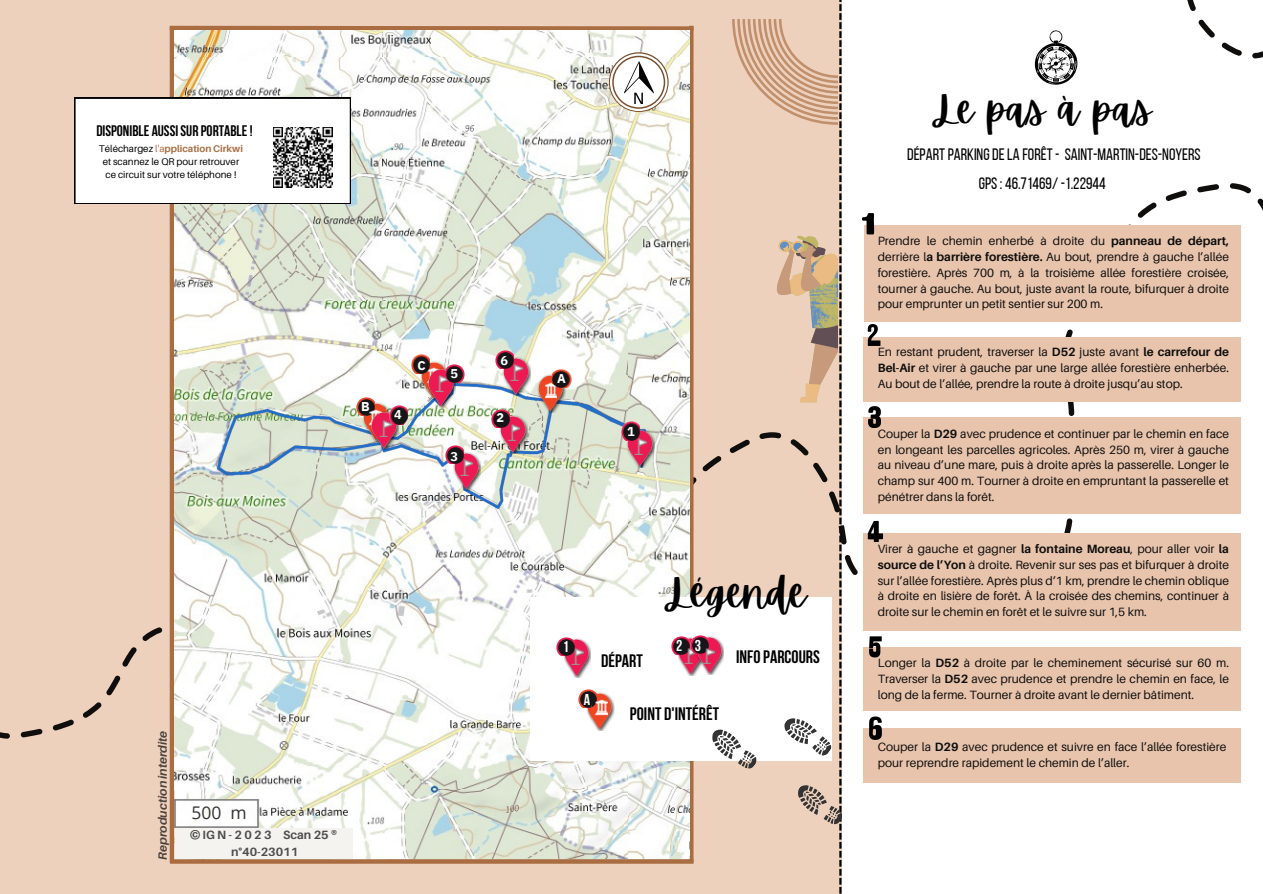
<style>
.page{position:relative;width:1263px;height:894px;background:#fff}
.page>*{position:absolute;margin:0;border:0;box-sizing:border-box;transform-origin:0 0}
.t1{font:43.5px "Apricots";color:#000}
.t2{font:42px "Apricots";color:#000}
.t3{font:700 18px "Bebas Neue";color:#000}
.t4{font:17.4px "Open Sans";color:#333}
.t5{font:16.5px "Bebas Neue";color:#000}
.t6{font:700 15.75px "Bebas Neue";color:#fff}
.t7{font:700 15.3px "Bebas Neue";color:#000}
.t8{font:700 12.75px "IBM Plex Sans";color:#fff}
.t9{font:12px/15.8px "Aileron";color:#0f0e0c;text-align:justify}
.t10{font:700 12px/16px "Aileron";color:#000;text-align:center}
.t11{font:italic 700 12px "Aileron";color:#000}
.t12{font:9.75px/13px "Aileron";color:#000;text-align:center}
.s1{color:#a96d41}
.s2{font-weight:700;color:#a96d41}
.s3{font-weight:700}
</style>
<div class="page">
<svg style="left:1000px;top:329px;width:241px;height:89px"></svg>
<div style="left:864px;top:225px;width:377px;height:97px;background:#e8c4ad"></div>
<div style="left:0;top:0;width:841px;height:893px;background:#eed1bd"></div>
<svg style="left:0;top:547px;width:175px;height:227px"></svg>
<svg style="left:916px;top:413px;width:211px;height:120px"></svg>
<svg style="left:693px;top:366px;width:223px;height:345px"></svg>
<img style="left:175px;top:33px;width:210px;height:826px">
<img style="left:174px;top:788px;width:95px;height:49px">
<svg style="left:169px;top:25px;width:525px;height:8px;background:#c39876"></svg>
<svg style="left:170px;top:859px;width:523px;height:4px;background:#ac7349"></svg>
<hr style="left:170px;top:27px;width:4px;height:835px;background:#a96d41">
<svg style="left:689px;top:26px;width:4px;height:836px;background:#b98d6a"></svg>
<div style="left:863px;top:337px;width:378px;height:64px;background:#e8c4ad"></div>
<div style="left:863px;top:418px;width:378px;height:96px;background:#e8c4ad"></div>
<div style="left:175px;top:828px;width:177px;height:31px;background:#f4f3ef"></div>
<img style="left:385px;top:30px;width:304px;height:828px">
<img style="left:208px;top:373px;width:448px;height:145px">
<img style="left:500px;top:356px;width:30px;height:39px">
<img style="left:507px;top:364px;width:16px;height:16px">
<img style="left:495px;top:349px;width:19px;height:19px">
<img style="left:420px;top:360px;width:29px;height:39px">
<img style="left:425px;top:367px;width:30px;height:40px">
<img style="left:432px;top:375px;width:15px;height:16px">
<img style="left:446px;top:363px;width:20px;height:19px">
<img style="left:411px;top:354px;width:19px;height:19px">
<img style="left:361px;top:401px;width:30px;height:40px">
<img style="left:356px;top:396px;width:19px;height:19px">
<img style="left:365px;top:410px;width:3px;height:15px">
<img style="left:368px;top:410px;width:30px;height:39px">
<img style="left:375px;top:421px;width:16px;height:15px">
<img style="left:388px;top:405px;width:19px;height:19px">
<img style="left:497px;top:414px;width:30px;height:40px">
<img style="left:504px;top:424px;width:16px;height:16px">
<img style="left:490px;top:408px;width:19px;height:19px">
<img style="left:624px;top:428px;width:30px;height:39px">
<img style="left:631px;top:438px;width:15px;height:16px">
<img style="left:621px;top:421px;width:19px;height:19px">
<img style="left:450px;top:451px;width:31px;height:39px">
<img style="left:457px;top:460px;width:16px;height:15px">
<img style="left:444px;top:444px;width:19px;height:20px">
<div style="left:530px;top:596px;width:301px;height:164px;background:#fff"></div>
<img style="left:560px;top:638px;width:31px;height:39px">
<img style="left:674px;top:654px;width:22px;height:21px">
<img style="left:556px;top:637px;width:19px;height:18px">
<img style="left:671px;top:636px;width:22px;height:18px">
<img style="left:681px;top:648px;width:12px;height:15px">
<img style="left:693px;top:635px;width:16px;height:39px">
<img style="left:584px;top:692px;width:31px;height:38px">
<img style="left:578px;top:689px;width:18px;height:18px">
<img style="left:592px;top:699px;width:15px;height:16px">
<img style="left:568px;top:648px;width:16px;height:16px">
<img style="left:699px;top:648px;width:10px;height:15px">
<svg style="left:1034px;top:0;width:229px;height:225px"></svg>
<svg style="left:862px;top:213px;width:12px;height:21px"></svg>
<svg style="left:868px;top:324px;width:12px;height:22px"></svg>
<svg style="left:868px;top:406px;width:12px;height:22px"></svg>
<div style="left:863px;top:533px;width:378px;height:97px;background:#e8c4ad"></div>
<svg style="left:868px;top:520px;width:15px;height:22px"></svg>
<div style="left:863px;top:647px;width:378px;height:63px;background:#e8c4ad"></div>
<div style="left:863px;top:728px;width:378px;height:54px;background:#e8c4ad"></div>
<svg style="left:869px;top:636px;width:12px;height:21px"></svg>
<svg style="left:869px;top:716px;width:12px;height:23px"></svg>
<div style="left:74px;top:98px;width:277px;height:105px;background:#fff"></div>
<img style="left:273px;top:128px;width:60px;height:59px">
<svg style="left:709px;top:0;width:136px;height:893px"></svg>
<svg style="left:610px;top:53px;width:57px;height:58px"></svg>
<div style="left:614px;top:57px;width:50px;height:50px;background:#fff;border-radius:50%"></div>
<img style="left:624px;top:61px;width:29px;height:42px">
<img style="left:537px;top:373px;width:29px;height:39px">
<img style="left:545px;top:382px;width:12px;height:16px">
<img style="left:553px;top:368px;width:19px;height:19px">
<p class="t7" style="left:96px;top:125px;width:158px">DISPONIBLE AUSSI SUR PORTABLE!</p>
<p class="t12" style="left:99px;top:142px;width:145px">Téléchargez <span class="s1">l'a</span><span class="s2">pplication Cirkwi </span>et scannez le QR pour retrouver ce circuit sur votre téléphone !</p>
<p class="t8" style="left:361px;top:397px;width:10px">B</p>
<p class="t8" style="left:394px;top:406px;width:9px">4</p>
<p class="t8" style="left:417px;top:356px;width:10px">C</p>
<p class="t8" style="left:450px;top:365px;width:9px">5</p>
<p class="t8" style="left:450px;top:448px;width:9px">3</p>
<p class="t8" style="left:501px;top:351px;width:9px">6</p>
<p class="t8" style="left:497px;top:409px;width:9px">2</p>
<p class="t11" style="left:155px;top:859px;width:131px;rotate:-90deg">Reproduction interdite</p>
<p class="t4" style="left:191px;top:799px;width:57px">500 m</p>
<p class="t10" style="left:190px;top:826px;width:149px">©IGN-2023 Scan25® n°40-23011</p>
<p class="t8" style="left:557px;top:370px;width:10px">A</p>
<p class="t8" style="left:627px;top:423px;width:9px">1</p>
<p class="t6" style="left:563px;top:640px;width:8px">1</p>
<p class="t6" style="left:584px;top:693px;width:8px">A</p>
<p class="t1" style="left:667px;top:567px;width:141px">Légende</p>
<h1 class="t6" style="left:676px;top:639px;width:8px">2</h1>
<p class="t6" style="left:695px;top:639px;width:8px">3</p>
<p class="t3" style="left:601px;top:653px;width:43px">DÉPART</p>
<p class="t3" style="left:630px;top:706px;width:91px">POINT D'INTÉRÊT</p>
<p class="t3" style="left:736px;top:648px;width:85px">INFOPARCOURS</p>
<p class="t2" style="left:934px;top:84px;width:218px">Le pas à pas</p>
<p class="t5" style="left:907px;top:147px;width:295px">DÉPARTPARKINGDELA FORÊT- SAINT-MARTIN-DES-NOYERS</p>
<p class="t5" style="left:979px;top:176px;width:128px">GPS: 46.71469/-1.22944</p>
<p class="t9" style="left:878px;top:233px;width:353px">Prendre le chemin enherbé à droite du <span class="s3">panneau de départ, </span>derrière l<span class="s3">a barrière forestière.</span> Au bout, prendre à gauche l’allée forestière. Après 700 m, à la troisième allée forestière croisée, tourner à gauche. Au bout, juste avant la route, bifurquer à droite pour emprunter un petit sentier sur 200 m.</p>
<h4 class="t9" style="left:878px;top:344px;width:353px">En restant prudent, traverser la <span class="s3">D52</span> juste avant <span class="s3">le carrefour de Bel-Air</span> et virer à gauche par une large allée forestière enherbée.<br>Au bout de l’allée, prendre la route à droite jusqu’au stop.</h4>
<h2 class="t9" style="left:878px;top:425px;width:353px">Couper la <span class="s3">D29</span> avec prudence et continuer par le chemin en face en longeant les parcelles agricoles. Après 250 m, virer à gauche au niveau d’une mare, puis à droite après la passerelle. Longer le champ sur 400 m. Tourner à droite en empruntant la passerelle et pénétrer dans la forêt.</h2>
<p class="t9" style="left:878px;top:540px;width:353px">Virer à gauche et gagner <span class="s3">la fontaine Moreau</span>, pour aller voir <span class="s3">la source de l’Yon</span> à droite. Revenir sur ses pas et bifurquer à droite sur l’allée forestière. Après plus d’1 km, prendre le chemin oblique à droite en lisière de forêt. À la croisée des chemins, continuer à droite sur le chemin en forêt et le suivre sur 1,5 km.</p>
<p class="t9" style="left:878px;top:654px;width:353px">Longer la <span class="s3">D52</span> à droite par le cheminement sécurisé sur 60 m.<br>Traverser la <span class="s3">D52</span> avec prudence et prendre le chemin en face, le long de la ferme. Tourner à droite avant le dernier bâtiment.</p>
<p class="t9" style="left:878px;top:738px;width:350px">Couper la <span class="s3">D29</span> avec prudence et suivre en face l’allée forestière pour reprendre rapidement le chemin de l’aller.</p>
</div>
